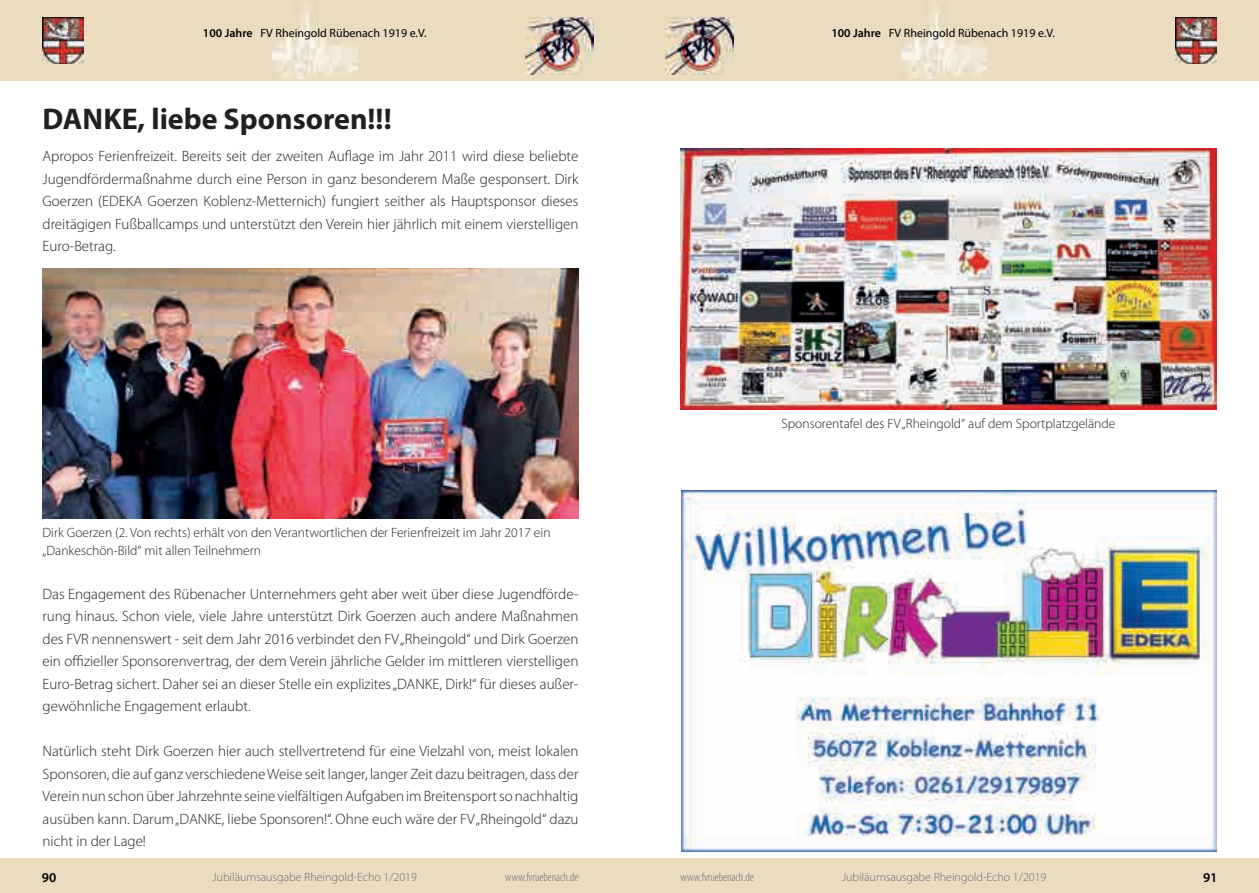
<style>
.page{position:relative;width:1259px;height:893px;background:#fff}
.page>*{position:absolute;margin:0;border:0;box-sizing:border-box;transform-origin:0 0}
.t1{font:700 30px "Myriad Pro";color:#231f20}
.t2{font:300 15px/22.5px "Myriad Pro";color:#231f20;text-align:justify}
.t3{font:300 13.5px/18px "Myriad Pro";color:#231f20}
.t4{font:600 13.5px "Myriad Pro";color:#000002}
.t5{font:300 12px "Myriad Pro";color:#6c6d70}
.t6{font:12px "Myriad Pro";color:#000002}
.t7{font:300 condensed 12px "Myriad Pro";color:#6c6d70}
.s1{font-weight:600}
</style>
<div class="page">
<div style="left:629px;top:859px;width:630px;height:34px;background:#ebdcc0"></div>
<div style="left:0;top:859px;width:629px;height:34px;background:#ebdcc0"></div>
<div style="left:629px;top:0;width:630px;height:81px;background:#ebdcc0"></div>
<div style="left:0;top:0;width:629px;height:81px;background:#ebdcc0"></div>
<img style="left:525px;top:17px;width:68px;height:57px">
<img style="left:666px;top:17px;width:68px;height:57px">
<img style="left:43px;top:17px;width:40px;height:47px">
<img style="left:1175px;top:17px;width:41px;height:47px">
<img style="left:272px;top:3px;width:85px;height:75px">
<img style="left:902px;top:3px;width:84px;height:75px">
<img style="left:43px;top:269px;width:535px;height:249px">
<img style="left:680px;top:148px;width:536px;height:262px">
<img style="left:681px;top:490px;width:535px;height:361px">
<p class="t6" style="left:203px;top:26px;width:225px"><span class="s1">100 Jahre</span> FV Rheingold Rübenach 1919 e.V.</p>
<p class="t6" style="left:831px;top:26px;width:225px"><span class="s1">100 Jahre</span> FV Rheingold Rübenach 1919 e.V.</p>
<h1 class="t1" style="left:43px;top:102px;width:351px">DANKE, liebe Sponsoren!!!</h1>
<p class="t2" style="left:43px;top:145px;width:537px">Apropos Ferienfreizeit. Bereits seit der zweiten Auflage im Jahr 2011 wird diese beliebte Jugendfördermaßnahme durch eine Person in ganz besonderem Maße gesponsert. Dirk Goerzen (EDEKA Goerzen Koblenz-Metternich) fungiert seither als Hauptsponsor dieses dreitägigen Fußballcamps und unterstützt den Verein hier jährlich mit einem vierstelligen Euro-Betrag.</p>
<p class="t3" style="left:43px;top:524px;width:509px">Dirk Goerzen (2. Von rechts) erhält von den Verantwortlichen der Ferienfreizeit im Jahr 2017 ein „Dankeschön-Bild“ mit allen Teilnehmern</p>
<p class="t2" style="left:43px;top:583px;width:537px">Das Engagement des Rübenacher Unternehmers geht aber weit über diese Jugendförde&shy;rung hinaus. Schon viele, viele Jahre unterstützt Dirk Goerzen auch andere Maßnahmen des FVR nennenswert - seit dem Jahr 2016 verbindet den FV „Rheingold“ und Dirk Goerzen ein offizieller Sponsorenvertrag, der dem Verein jährliche Gelder im mittleren vierstelligen Euro-Betrag sichert. Daher sei an dieser Stelle ein explizites „DANKE, Dirk!“ für dieses außer&shy;gewöhnliche Engagement erlaubt.</p>
<p class="t2" style="left:43px;top:740px;width:537px">Natürlich steht Dirk Goerzen hier auch stellvertretend für eine Vielzahl von, meist lokalen Sponsoren, die auf ganz verschiedene Weise seit langer, langer Zeit dazu beitragen, dass der Verein nun schon über Jahrzehnte seine vielfältigen Aufgaben im Breitensport so nachhaltig ausüben kann. Darum „DANKE, liebe Sponsoren!“. Ohne euch wäre der FV „Rheingold“ dazu nicht in der Lage!</p>
<p class="t3" style="left:781px;top:415px;width:335px">Sponsorentafel des FV „Rheingold“ auf dem Sportplatzgelände</p>
<p class="t4" style="left:42px;top:870px;width:16px">90</p>
<p class="t5" style="left:212px;top:870px;width:206px">Jubiläumsausgabe Rheingold-Echo 1/2019</p>
<p class="t5" style="left:842px;top:870px;width:206px">Jubiläumsausgabe Rheingold-Echo 1/2019</p>
<p class="t4" style="left:1203px;top:870px;width:16px">91</p>
<p class="t7" style="left:505px;top:870px;width:75px">www.fvruebenach.de</p>
<p class="t7" style="left:680px;top:870px;width:75px">www.fvruebenach.de</p>
</div>
